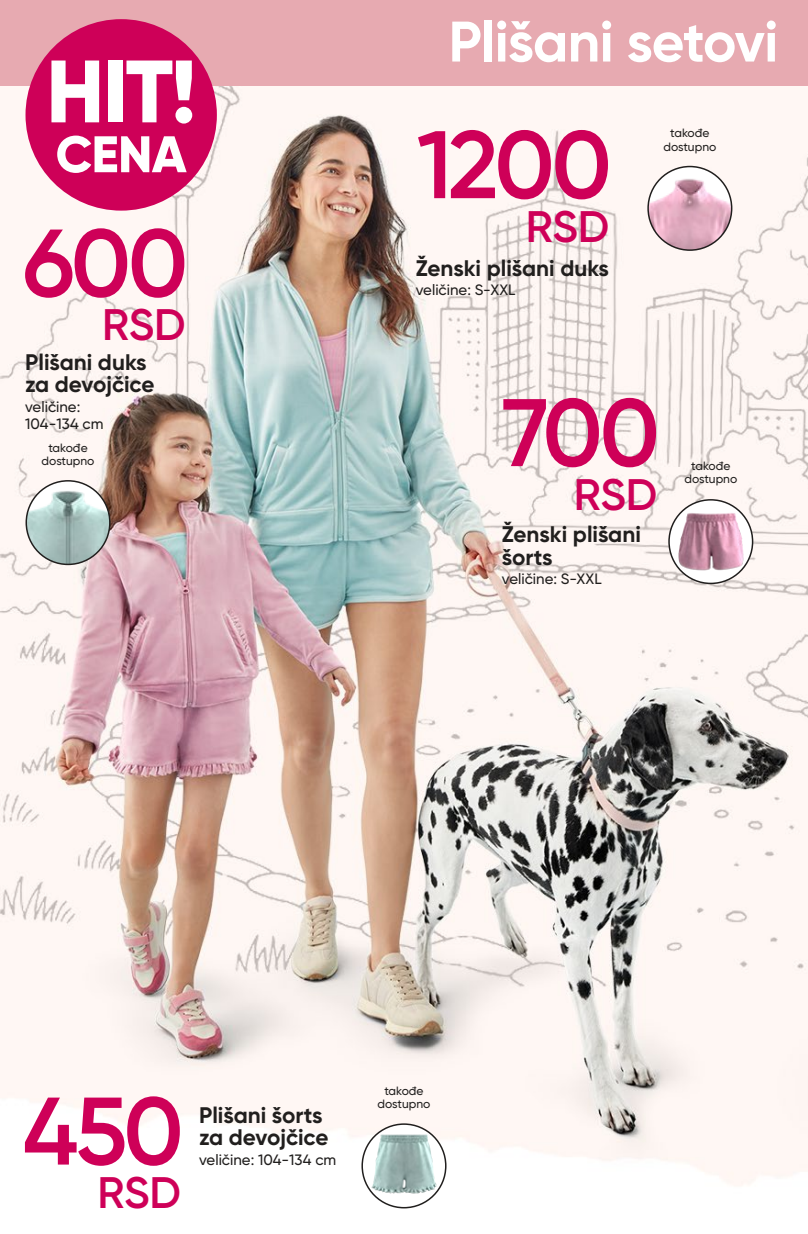
<style>
.page{position:relative;width:808px;height:1234px;background:#fff}
.page>*{position:absolute;margin:0;border:0;box-sizing:border-box;transform-origin:0 0}
.t1{font:600 95.7px "Gilroy";letter-spacing:-.045em;color:#ce0058}
.t2{font:800 88.2px "Gilroy";color:#fff}
.t3{font:700 57px "Gilroy";letter-spacing:-.015em;color:#fff}
.t4{font:800 51.3px "Gilroy";color:#fff}
.t5{font:600 44.1px "Gilroy";letter-spacing:-.01em;color:#ce0058}
.t6{font:700 22.5px/22.5px "Gilroy";color:#211f1e}
.t7{font:500 15px/16.8px "Gilroy";color:#211f1e}
.t8{font:500 12px/13.5px "Gilroy";color:#211f1e;text-align:center}
</style>
<div class="page">
<img style="left:0;top:85px;width:808px;height:1124px">
<div style="left:0;top:0;width:808px;height:85px;background:#e7aab1"></div>
<img style="left:648px;top:169px;width:84px;height:81px">
<div style="left:647px;top:166px;width:85px;height:85px;border:2px solid #211f1e;border-radius:50%"></div>
<img style="left:672px;top:499px;width:77px;height:84px">
<div style="left:668px;top:499px;width:85px;height:85px;border:2px solid #211f1e;border-radius:50%"></div>
<img style="left:366px;top:1123px;width:76px;height:84px">
<div style="left:361px;top:1123px;width:85px;height:85px;border:2px solid #211f1e;border-radius:50%"></div>
<img style="left:26px;top:480px;width:84px;height:84px;border-radius:42px">
<div style="left:26px;top:480px;width:85px;height:85px;border:2px solid #211f1e;border-radius:50%"></div>
<div style="left:26px;top:19px;width:191px;height:191px;background:#ce0058;border-radius:50%"></div>
<h2 class="t2" style="left:46px;top:36px;width:152px">HIT!</h2>
<h3 class="t4" style="left:56px;top:122px;width:132px">CENA</h3>
<h1 class="t1" style="left:23px;top:203px;width:167px">600</h1>
<h3 class="t5" style="left:102px;top:297px;width:85px">RSD</h3>
<p class="t6" style="left:25px;top:350px;width:131px">Plišani duks za devojčice</p>
<p class="t7" style="left:25px;top:398px;width:80px">veličine:<br>104-134 cm</p>
<p class="t8" style="left:42px;top:440px;width:54px">takođe dostupno</p>
<h3 class="t3" style="left:449px;top:6px;width:331px">Plišani setovi</h3>
<h1 class="t1" style="left:417px;top:105px;width:196px">1200</h1>
<h3 class="t5" style="left:526px;top:199px;width:85px">RSD</h3>
<p class="t6" style="left:416px;top:256px;width:195px">Ženski plišani duks</p>
<p class="t7" style="left:416px;top:281px;width:101px">veličine: S-XXL</p>
<p class="t8" style="left:663px;top:126px;width:54px">takođe dostupno</p>
<h1 class="t1" style="left:502px;top:373px;width:159px">700</h1>
<h3 class="t5" style="left:574px;top:467px;width:85px">RSD</h3>
<p class="t6" style="left:502px;top:522px;width:140px">Ženski plišani šorts</p>
<p class="t7" style="left:502px;top:570px;width:101px">veličine: S-XXL</p>
<p class="t8" style="left:684px;top:458px;width:54px">takođe dostupno</p>
<h1 class="t1" style="left:23px;top:1071px;width:162px">450</h1>
<h3 class="t5" style="left:98px;top:1165px;width:85px">RSD</h3>
<p class="t6" style="left:199px;top:1103px;width:131px">Plišani šorts za devojčice</p>
<p class="t7" style="left:199px;top:1150px;width:139px">veličine: 104-134 cm</p>
<p class="t8" style="left:378px;top:1083px;width:54px">takođe dostupno</p>
</div>
